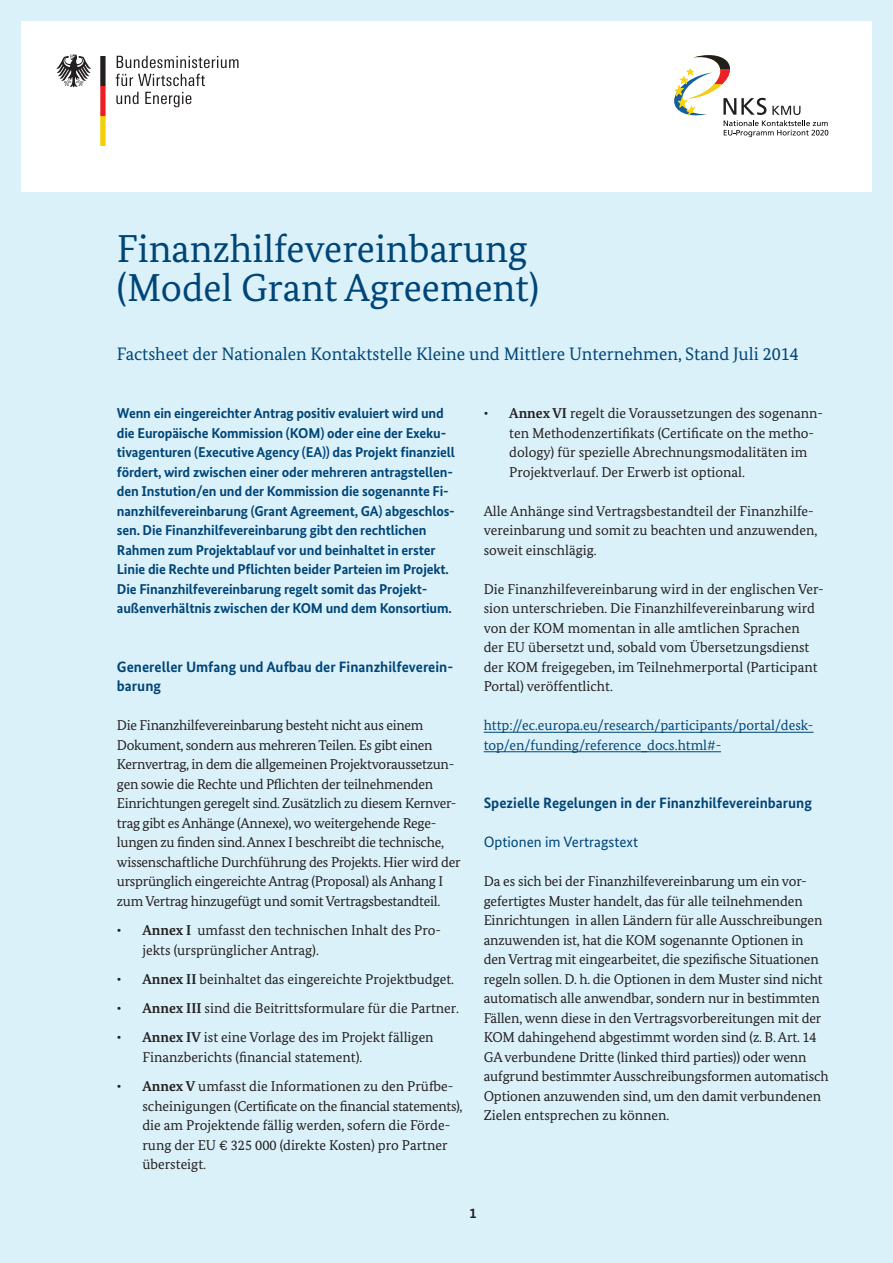
<style>
.page{position:relative;width:893px;height:1263px;background:#dbf1f9}
.page>*{position:absolute;margin:0;border:0;box-sizing:border-box;transform-origin:0 0}
.H_1{font:39px "Bundes Serif";color:#004578}
.H_2{font:18px "Bundes Serif";color:#004578}
.H_3{font:700 15px/19.5px "Bundes Sans";color:#004578}
.H_4{font:15px "Bundes Sans";color:#004578}
.t1{font:14.25px/19.5px "Bundes Serif";letter-spacing:-.01em;color:#231f20}
.P_-_Vorspann{font:700 14.25px/19.5px "Bundes Sans";letter-spacing:-.01em;color:#004578}
.P_-_Link{font:14.25px/19.5px "Bundes Serif";color:#004578}
.t2{font:700 14.25px "Bundes Sans";color:#231f20}
.s1{font-weight:700}
</style>
<div class="page">
<div style="left:21px;top:21px;width:851px;height:170px;background:#fff"></div>
<svg style="left:674px;top:55px;width:154px;height:82px"></svg>
<svg style="left:56px;top:55px;width:35px;height:32px"></svg>
<svg style="left:100px;top:56px;width:6px;height:90px"></svg>
<svg style="left:117px;top:56px;width:122px;height:12px"></svg>
<svg style="left:116px;top:74px;width:89px;height:12px"></svg>
<svg style="left:116px;top:92px;width:23px;height:12px"></svg>
<svg style="left:145px;top:92px;width:46px;height:15px"></svg>
<hr style="left:484px;top:732px;width:329px;height:1px;background:#004578">
<hr style="left:484px;top:751px;width:237px;height:1px;background:#004578">
<h1 class="H_1" style="left:117px;top:225px;width:412px">Finanzhilfevereinbarung</h1>
<h1 class="H_1" style="left:117px;top:264px;width:424px">(Model Grant Agreement)</h1>
<h2 class="H_2" style="left:117px;top:343px;width:683px">Factsheet der Nationalen Kontaktstelle Kleine und Mittlere Unternehmen, Stand Juli 2014</h2>
<p class="P_-_Vorspann" style="left:117px;top:404px;width:339px">Wenn ein eingereichter Antrag positiv evaluiert wird und die Europäische Kommission (KOM) oder eine der Exeku&shy;tivagenturen (Executive Agency (EA)) das Projekt finanziell fördert, wird zwischen einer oder mehreren antragstellen&shy;den Instution/en und der Kommission die sogenannte Fi&shy;nanzhilfevereinbarung (Grant Agreement, GA) abgeschlos&shy;sen. Die Finanzhilfevereinbarung gibt den rechtlichen Rahmen zum Projektablauf vor und beinhaltet in erster Linie die Rechte und Pflichten beider Parteien im Projekt.<br>Die Finanzhilfevereinbarung regelt somit das Projekt-</p>
<p class="P_-_Vorspann" style="left:117px;top:599px;width:336px">außenverhältnis zwischen der KOM und dem Konsortium.</p>
<h3 class="H_3" style="left:117px;top:657px;width:338px">Genereller Umfang und Aufbau der Finanzhilfeverein&shy;barung</h3>
<p class="t1" style="left:117px;top:716px;width:345px">Die Finanzhilfevereinbarung besteht nicht aus einem Dokument, sondern aus mehreren Teilen. Es gibt einen Kernvertrag, in dem die allgemeinen Projektvoraussetzun&shy;gen sowie die Rechte und Pflichten der teilnehmenden Einrichtungen geregelt sind. Zusätzlich zu diesem Kernver&shy;trag gibt es Anhänge (Annexe), wo weitergehende Rege&shy;lungen zu finden sind. Annex I beschreibt die technische, wissenschaftliche Durchführung des Projekts. Hier wird der ursprünglich eingereichte Antrag (Proposal) als Anhang I zum Vertrag hinzugefügt und somit Vertragsbestandteil.</p>
<p class="t1" style="left:142px;top:920px;width:300px;text-indent:-26px">• <span class="s1">Annex I</span> umfasst den technischen Inhalt des Pro&shy;jekts (ursprünglicher Antrag).</p>
<p class="t1" style="left:117px;top:969px;width:339px">• <span class="s1">Annex II</span> beinhaltet das eingereichte Projektbudget.</p>
<p class="t1" style="left:117px;top:998px;width:344px">• <span class="s1">Annex III</span> sind die Beitrittsformulare für die Partner.</p>
<p class="t1" style="left:142px;top:1028px;width:293px;text-indent:-26px">• <span class="s1">Annex IV</span> ist eine Vorlage des im Projekt fälligen<br>Finanzberichts (financial statement).</p>
<p class="t1" style="left:142px;top:1076px;width:322px;text-indent:-26px">• <span class="s1">Annex V</span> umfasst die Informationen zu den Prüfbe&shy;scheinigungen (Certificate on the financial statements), die am Projektende fällig werden, sofern die Förde&shy;rung der EU € 325 000 (direkte Kosten) pro Partner übersteigt.</p>
<p class="t1" style="left:509px;top:404px;width:315px;text-indent:-26px">• <span class="s1">Annex VI</span> regelt die Voraussetzungen des sogenann&shy;ten Methodenzertifikats (Certificate on the metho&shy;dology) für spezielle Abrechnungsmodalitäten im Projektverlauf. Der Erwerb ist optional.</p>
<p class="t1" style="left:484px;top:501px;width:335px">Alle Anhänge sind Vertragsbestandteil der Finanzhilfe&shy;vereinbarung und somit zu beachten und anzuwenden, soweit einschlägig.</p>
<p class="t1" style="left:484px;top:579px;width:341px">Die Finanzhilfevereinbarung wird in der englischen Ver&shy;sion unterschrieben. Die Finanzhilfevereinbarung wird von der KOM momentan in alle amtlichen Sprachen<br>der EU übersetzt und, sobald vom Übersetzungsdienst der KOM freigegeben, im Teilnehmerportal (Participant Portal) veröffentlicht.</p>
<p class="P_-_Link" style="left:484px;top:716px;width:331px">http://ec.europa.eu/research/participants/portal/desk&shy;top/en/funding/reference_docs.html#-</p>
<h3 class="H_3" style="left:484px;top:793px;width:330px">Spezielle Regelungen in der Finanzhilfevereinbarung</h3>
<h4 class="H_4" style="left:484px;top:833px;width:156px">Optionen im Vertragstext</h4>
<p class="t1" style="left:484px;top:872px;width:346px">Da es sich bei der Finanzhilfevereinbarung um ein vor&shy;gefertigtes Muster handelt, das für alle teilnehmenden Einrichtungen in allen Ländern für alle Ausschreibungen anzuwenden ist, hat die KOM sogenannte Optionen in den Vertrag mit eingearbeitet, die spezifische Situationen regeln sollen. D. h. die Optionen in dem Muster sind nicht automatisch alle anwendbar, sondern nur in bestimmten Fällen, wenn diese in den Vertragsvorbereitungen mit der KOM dahingehend abgestimmt worden sind (z. B. Art. 14<br>GA verbundene Dritte (linked third parties)) oder wenn aufgrund bestimmter Ausschreibungsformen automatisch Optionen anzuwenden sind, um den damit verbundenen Zielen entsprechen zu können.</p>
<p class="t2" style="left:469px;top:1204px;width:9px">1</p>
</div>
